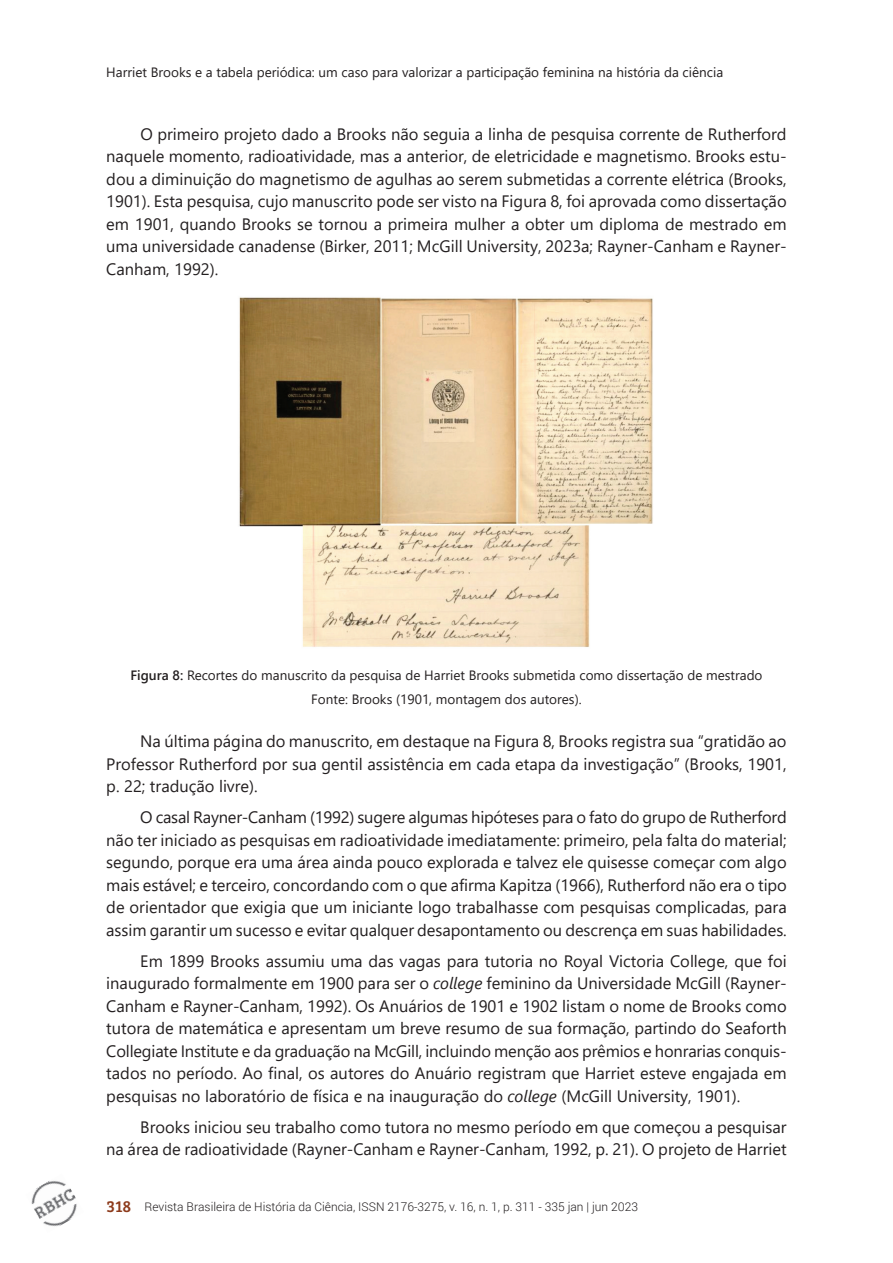
<style>
.page{position:relative;width:893px;height:1263px;background:#fff}
.page>*{position:absolute;margin:0;border:0;box-sizing:border-box;transform-origin:0 0}
.t1{font:16.5px/22.5px "Segoe UI";color:#231f20;text-align:justify}
.t2{font:16.5px "Bree Serif";color:#8d3b1c}
.t3{font:13.5px/23.7px "Segoe UI";color:#231f20;text-align:center}
.t4{font:300 12px "Roboto";color:#231f20}
.s1{font-weight:600}
.s2{font-style:italic}
</style>
<div class="page">
<img style="left:31px;top:1180px;width:46px;height:47px">
<img style="left:239px;top:297px;width:414px;height:350px">
<p class="t3" style="left:106px;top:59px;width:618px">Harriet Brooks e a tabela periódica: um caso para valorizar a participação feminina na história da ciência</p>
<p class="t1" style="left:106px;top:121px;width:682px;text-indent:34px">O primeiro projeto dado a Brooks não seguia a linha de pesquisa corrente de Rutherford naquele momento, radioatividade, mas a anterior, de eletricidade e magnetismo. Brooks estu&shy;dou a diminuição do magnetismo de agulhas ao serem submetidas a corrente elétrica (Brooks, 1901). Esta pesquisa, cujo manuscrito pode ser visto na Figura 8, foi aprovada como dissertação em 1901, quando Brooks se tornou a primeira mulher a obter um diploma de mestrado em uma universidade canadense (Birker, 2011; McGill University, 2023a; Rayner-Canham e Rayner-Canham, 1992).</p>
<p class="t3" style="left:130px;top:662px;width:634px"><span class="s1">Figura 8:</span> Recortes do manuscrito da pesquisa de Harriet Brooks submetida como dissertação de mestrado<br>Fonte: Brooks (1901, montagem dos autores).</p>
<p class="t1" style="left:106px;top:729px;width:682px;text-indent:34px">Na última página do manuscrito, em destaque na Figura 8, Brooks registra sua “gratidão ao Professor Rutherford por sua gentil assistência em cada etapa da investigação” (Brooks, 1901, p. 22; tradução livre).</p>
<p class="t1" style="left:106px;top:805px;width:682px;text-indent:34px">O casal Rayner-Canham (1992) sugere algumas hipóteses para o fato do grupo de Rutherford não ter iniciado as pesquisas em radioatividade imediatamente: primeiro, pela falta do material; segundo, porque era uma área ainda pouco explorada e talvez ele quisesse começar com algo mais estável; e terceiro, concordando com o que afirma Kapitza (1966), Rutherford não era o tipo de orientador que exigia que um iniciante logo trabalhasse com pesquisas complicadas, para assim garantir um sucesso e evitar qualquer desapontamento ou descrença em suas habilidades.</p>
<p class="t1" style="left:106px;top:948px;width:682px;text-indent:34px">Em 1899 Brooks assumiu uma das vagas para tutoria no Royal Victoria College, que foi inaugurado formalmente em 1900 para ser o <span class="s2">college</span> feminino da Universidade McGill (Rayner-Canham e Rayner-Canham, 1992). Os Anuários de 1901 e 1902 listam o nome de Brooks como tutora de matemática e apresentam um breve resumo de sua formação, partindo do Seaforth Collegiate Institute e da graduação na McGill, incluindo menção aos prêmios e honrarias conquis&shy;tados no período. Ao final, os autores do Anuário registram que Harriet esteve engajada em pesquisas no laboratório de física e na inauguração do <span class="s2">college</span> (McGill University, 1901).</p>
<p class="t1" style="left:106px;top:1114px;width:682px;text-align:right">Brooks iniciou seu trabalho como tutora no mesmo período em que começou a pesquisar<br>na área de radioatividade (Rayner-Canham e Rayner-Canham, 1992, p. 21). O projeto de Harriet</p>
<p class="t2" style="left:107px;top:1194px;width:26px">318</p>
<p class="t4" style="left:145px;top:1198px;width:495px">Revista Brasileira de História da Ciência, ISSN 2176-3275, v. 16, n. 1, p. 311 - 335 jan | jun 2023</p>
</div>
